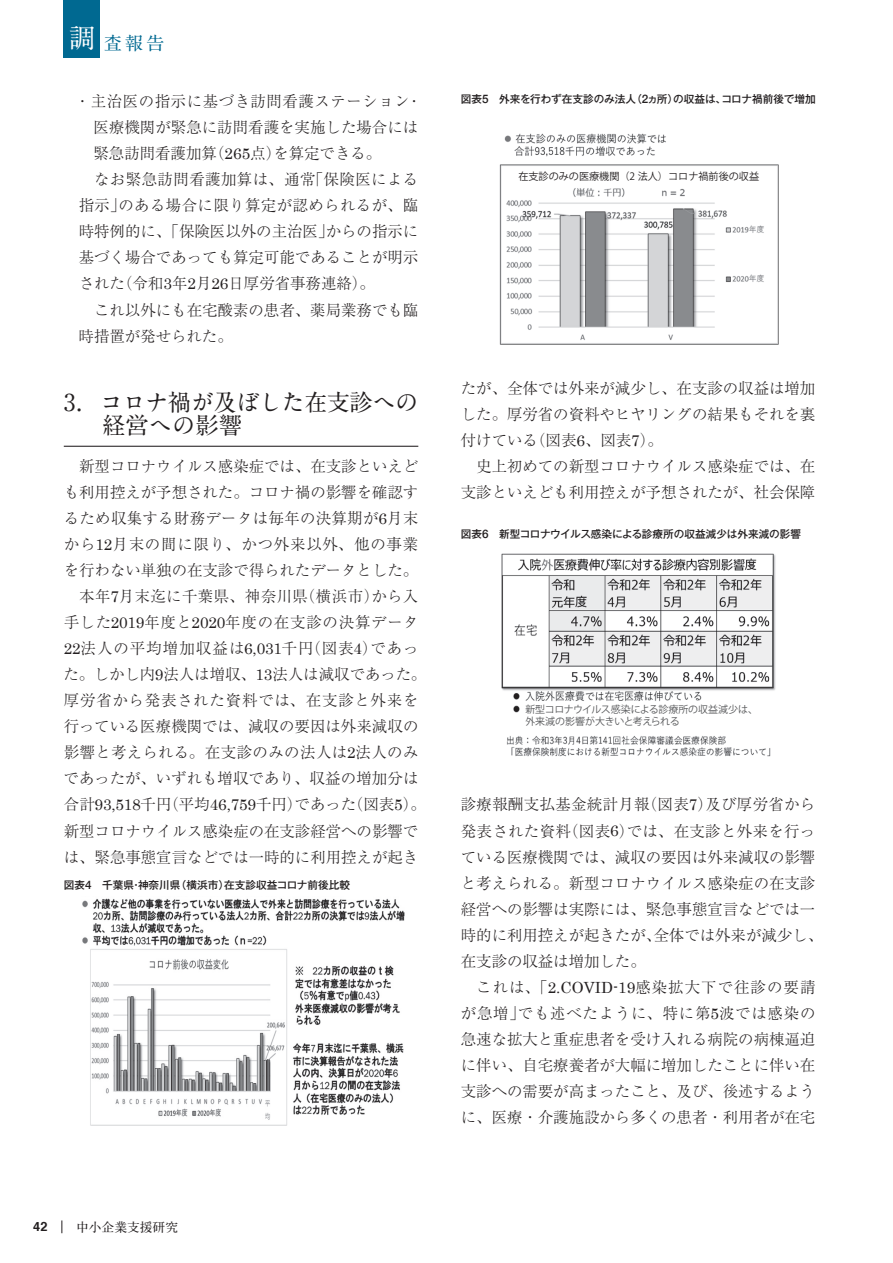
<style>
.page{position:relative;width:893px;height:1263px;background:#fff}
.page>*{position:absolute;margin:0;border:0;box-sizing:border-box;transform-origin:0 0}
.t1{font:700 23.4px/23.4px "A1 Mincho Std";letter-spacing:-.03em;color:#231f20}
.t2{font:700 18.3px "A1 Mincho Std";color:#006991}
.t3{font:300 15.45px/26.1px "Ryumin Pro";color:#231f20;text-align:justify}
.t4{font:300 15.45px "Ryumin Pro";letter-spacing:.035em;color:#231f20}
.t5{font:300 15.45px "Ryumin Pro";letter-spacing:.025em;color:#231f20}
.t6{font:300 15.45px "Ryumin Pro";letter-spacing:.03em;color:#231f20}
.t7{font:700 12.75px "A1 Mincho Std";color:#231f20}
.t8{font:700 12.75px "Helvetica";color:#231f20}
.t9{font:500 10.65px "Gothic MB101 Pro";color:#231f20}
.t10{font:10.05px "Koz Go Pr 6 N";color:#231f20}
.t11{font:9.9px/12.3px "Koz Go Pr 6 N";letter-spacing:-.02em;color:#57585a}
.s1{font-size:26.4px;color:#fff}
.s2{font-family:"Century";font-weight:400}
.s3{font-family:"Helvetica Neue";font-size:11.7px}
</style>
<div class="page">
<div style="left:64px;top:0;width:36px;height:57px;background:#006991"></div>
<hr style="left:64px;top:446px;width:354px;height:1px;background:#231f20">
<img style="left:499px;top:133px;width:279px;height:211px">
<div style="left:518px;top:169px;width:242px;height:14px;background:#fff"></div>
<img style="left:82px;top:898px;width:323px;height:227px">
<img style="left:501px;top:553px;width:275px;height:204px">
<div style="left:523px;top:703px;width:246px;height:25px;background:#fff"></div>
<svg style="left:62px;top:1220px;width:1px;height:13px"></svg>
<p class="t2" style="left:69px;top:28px;width:97px"><span class="s1">調</span>査報告</p>
<p class="t4" style="left:75px;top:89px;width:349px">・主治医の指示に基づき訪問看護ステーション・</p>
<p class="t3" style="left:94px;top:113px;width:326px">医療機関が緊急に訪問看護を実施した場合には</p>
<p class="t3" style="left:94px;top:139px;width:289px">緊急訪問看護加算（<span class="s2">265</span>点）を算定できる。</p>
<p class="t6" style="left:94px;top:167px;width:326px">なお緊急訪問看護加算は、通常「保険医による</p>
<p class="t5" style="left:79px;top:193px;width:341px">指示」のある場合に限り算定が認められるが、臨</p>
<p class="t3" style="left:79px;top:217px;width:341px">時特例的に、「保険医以外の主治医」からの指示に</p>
<p class="t3" style="left:79px;top:243px;width:341px">基づく場合であっても算定可能であることが明示</p>
<p class="t3" style="left:79px;top:269px;width:298px">された（令和<span class="s2">3</span>年<span class="s2">2</span>月<span class="s2">26</span>日厚労省事務連絡）。</p>
<p class="t3" style="left:94px;top:295px;width:326px">これ以外にも在宅酸素の患者、薬局業務でも臨</p>
<p class="t3" style="left:79px;top:321px;width:156px">時措置が発せられた。</p>
<h1 class="t1" style="left:102px;top:387px;width:318px;text-indent:-38px">3．コロナ禍が及ぼした在支診への経営への影響</h1>
<p class="t3" style="left:64px;top:452px;width:364px;text-align:center">新型コロナウイルス感染症では、在支診といえど<br>も利用控えが予想された。コロナ禍の影響を確認するため収集する財務データは毎年の決算期が<span class="s2">6</span>月末から<span class="s2">12</span>月末の間に限り、かつ外来以外、他の事業を行わない単独の在支診で得られたデータとした。本年<span class="s2">7</span>月末迄に千葉県、神奈川県（横浜市）から入<br>手した<span class="s2">2019</span>年度と<span class="s2">2020</span>年度の在支診の決算データ<br><span class="s2">22</span>法人の平均増加収益は<span class="s2">6,031</span>千円（図表<span class="s2">4</span>）であった。しかし内<span class="s2">9</span>法人は増収、<span class="s2">13</span>法人は減収であった。厚労省から発表された資料では、在支診と外来を行っている医療機関では、減収の要因は外来減収の影響と考えられる。在支診のみの法人は<span class="s2">2</span>法人のみであったが、いずれも増収であり、収益の増加分は合計<span class="s2">93,518</span>千円（平均<span class="s2">46,759</span>千円）であった（図表<span class="s2">5</span>）。新型コロナウイルス感染症の在支診経営への影響では、緊急事態宣言などでは一時的に利用控えが起き</p>
<p class="t11" style="left:118px;top:559px;width:234px">新型コロナウイルス感染による診療所の収益減少は、外来減の影響が大きいと考えられる</p>
<p class="t9" style="left:64px;top:876px;width:288px">図表<span class="s3">4</span>　千葉県・神奈川県（横浜市）在支診収益コロナ前後比較</p>
<p class="t8" style="left:33px;top:1217px;width:16px">42</p>
<p class="t7" style="left:76px;top:1216px;width:103px">中小企業支援研究</p>
<p class="t9" style="left:461px;top:90px;width:356px">図表<span class="s3">5</span>　外来を行わず在支診のみ法人（<span class="s3">2</span>ヵ所）の収益は、コロナ禍前後で増加</p>
<p class="t10" style="left:518px;top:170px;width:242px">在支診のみの医療機関（2 法人）コロナ禍前後の収益</p>
<p class="t3" style="left:461px;top:374px;width:356px">たが、全体では外来が減少し、在支診の収益は増加した。厚労省の資料やヒヤリングの結果もそれを裏付けている（図表<span class="s2">6</span>、図表<span class="s2">7</span>）。</p>
<p class="t3" style="left:461px;top:452px;width:356px;text-align:right">史上初めての新型コロナウイルス感染症では、在支診といえども利用控えが予想されたが、社会保障</p>
<p class="t9" style="left:461px;top:525px;width:342px">図表<span class="s3">6</span>　新型コロナウイルス感染による診療所の収益減少は外来減の影響</p>
<p class="t11" style="left:525px;top:703px;width:234px">新型コロナウイルス感染による診療所の収益減少は、外来減の影響が大きいと考えられる</p>
<p class="t3" style="left:461px;top:790px;width:364px;text-align:left">診療報酬支払基金統計月報（図表<span class="s2">7</span>）及び厚労省から発表された資料（図表<span class="s2">6</span>）では、在支診と外来を行っている医療機関では、減収の要因は外来減収の影響と考えられる。新型コロナウイルス感染症の在支診経営への影響は実際には、緊急事態宣言などでは一時的に利用控えが起きたが、全体では外来が減少し、在支診の収益は増加した。</p>
<p class="t3" style="left:461px;top:973px;width:356px;text-indent:15px">これは、「<span class="s2">2.COVID-19</span>感染拡大下で往診の要請が急増」でも述べたように、特に第<span class="s2">5</span>波では感染の急速な拡大と重症患者を受け入れる病院の病棟逼迫に伴い、自宅療養者が大幅に増加したことに伴い在支診への需要が高まったこと、及び、後述するように、医療・介護施設から多くの患者・利用者が在宅</p>
<p class="t10" style="left:508px;top:952px;width:242px">在支診のみの医療機関（2 法人）コロナ禍前後の収益</p>
</div>
